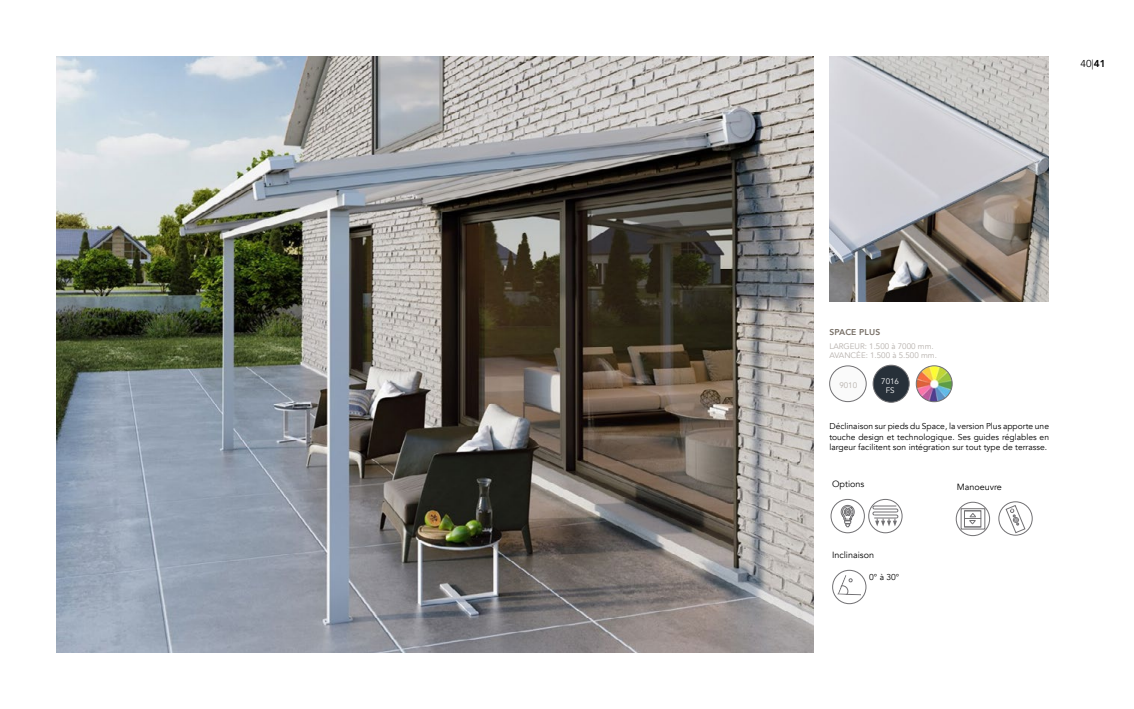
<style>
.page{position:relative;width:1134px;height:709px;background:#fff}
.page>*{position:absolute;margin:0;border:0;box-sizing:border-box;transform-origin:0 0}
.t1{font:10px "Avenir";color:#000}
.t2{font:9px "Avenir";color:#000}
.t3{font:8.5px/10.2px "Avenir";color:#000;text-align:justify}
.t4{font:800 8.5px "Avenir";letter-spacing:.015em;color:#776f66}
.t5{font:8px/9.6px "Avenir";color:#b5afaa}
.t6{font:8px/9.6px "Avenir";color:#fff;text-align:center}
.s1{font-weight:300}
.s2{font-weight:800}
</style>
<div class="page">
<img style="left:57px;top:57px;width:757px;height:595px">
<img style="left:829px;top:57px;width:220px;height:244px">
<div style="left:831px;top:499px;width:34px;height:34px;border:1px solid #717073;border-radius:50%"></div>
<svg style="left:840px;top:504px;width:15px;height:24px"></svg>
<svg style="left:872px;top:505px;width:26px;height:21px"></svg>
<div style="left:868px;top:499px;width:34px;height:34px;border:1px solid #717073;border-radius:50%"></div>
<svg style="left:832px;top:571px;width:30px;height:29px"></svg>
<div style="left:832px;top:570px;width:34px;height:34px;border:1px solid #717073;border-radius:50%"></div>
<div style="left:956px;top:502px;width:34px;height:34px;border:1px solid #717073;border-radius:50%"></div>
<div style="left:961px;top:508px;width:24px;height:21px;border:1px solid #717073"></div>
<svg style="left:964px;top:510px;width:17px;height:17px"></svg>
<div style="left:998px;top:501px;width:34px;height:34px;border:1px solid #717073;border-radius:50%"></div>
<svg style="left:1006px;top:505px;width:19px;height:28px"></svg>
<div style="left:830px;top:366px;width:36px;height:35px;background:#fafafa;border-radius:50%"></div>
<div style="left:829px;top:365px;width:37px;height:37px;border:1px solid #717073;border-radius:50%"></div>
<div style="left:873px;top:365px;width:36px;height:37px;background:#273039;border-radius:50%"></div>
<div style="left:873px;top:365px;width:36px;height:37px;border:1px solid #717073;border-radius:50%"></div>
<img style="left:916px;top:366px;width:36px;height:36px;border-radius:18px">
<div style="left:916px;top:365px;width:36px;height:37px;border:1px solid #717073;border-radius:50%"></div>
<p class="t1" style="left:1080px;top:57px;width:27px">40<span class="s1">|</span><span class="s2">41</span></p>
<p class="t4" style="left:829px;top:325px;width:52px">SPACE PLUS</p>
<p class="t5" style="left:829px;top:341px;width:109px">LARGEUR: 1.500 à 7000 mm.<br>AVANCÉE: 1.500 à 5.500 mm.</p>
<p class="t5" style="left:839px;top:381px;width:19px">9010</p>
<p class="t6" style="left:881px;top:376px;width:19px">7016<br>FS</p>
<p class="t3" style="left:829px;top:421px;width:221px">Déclinaison sur pieds du Space, la version Plus apporte une touche design et technologique. Ses guides réglables en largeur facilitent son intégration sur tout type de terrasse.</p>
<p class="t2" style="left:832px;top:478px;width:34px">Options</p>
<p class="t2" style="left:832px;top:550px;width:44px">Inclinaison</p>
<p class="t3" style="left:869px;top:572px;width:32px">0° à 30°</p>
<p class="t2" style="left:957px;top:481px;width:47px">Manoeuvre</p>
</div>
